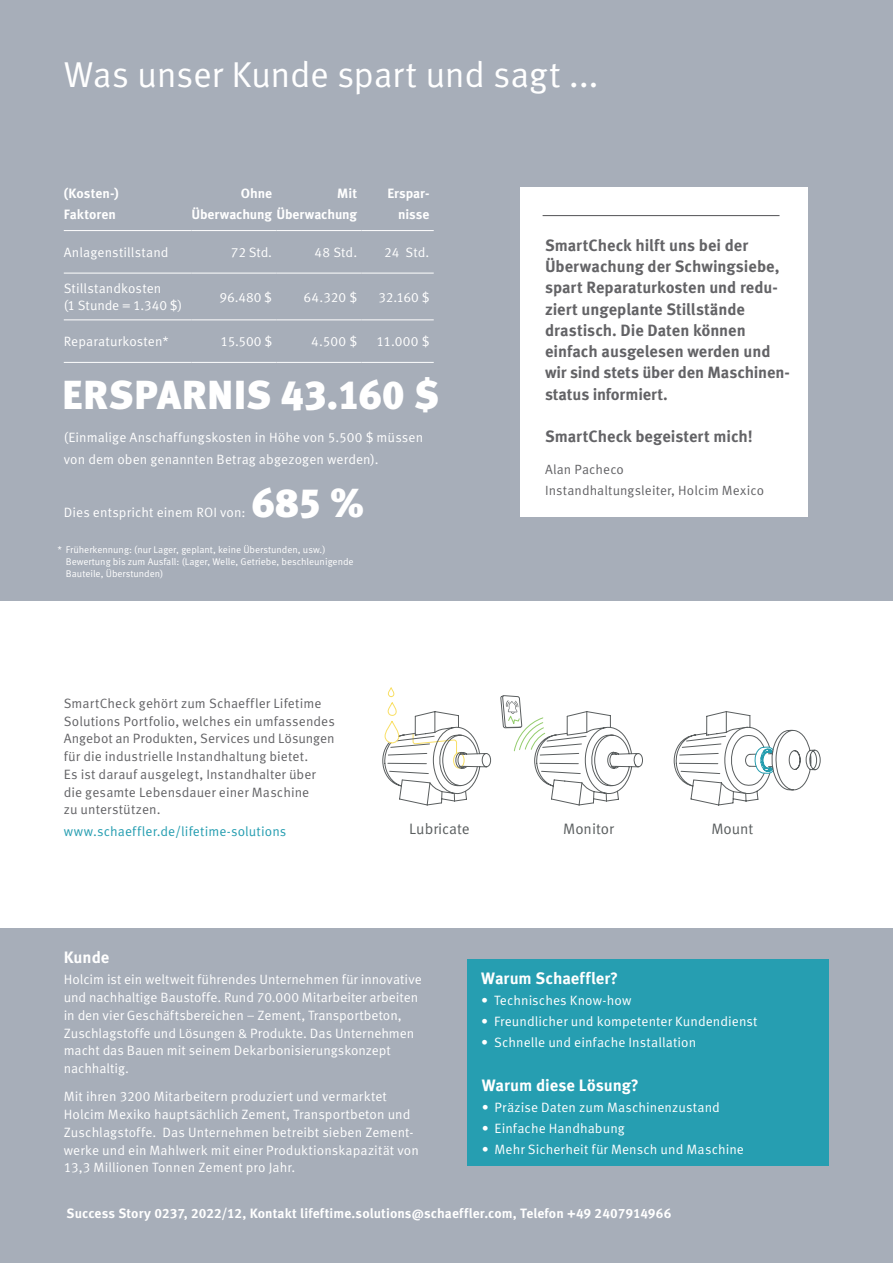
<style>
.page{position:relative;width:893px;height:1263px;background:#a7aeb9}
.page>*{position:absolute;margin:0;border:0;box-sizing:border-box;transform-origin:0 0}
.Table__9pt_11_812pt{font:900 40.5px "Schaeffler Meta";letter-spacing:.005em;color:#fff}
.Headline__H1___24pt{font:36px "Schaeffler Meta";letter-spacing:-.015em;color:#fff}
.Overline__Teaser_tex{font:700 16.5px "Schaeffler Meta";letter-spacing:-.005em;color:#fff}
.Copy_text__9pt_11_81{font:700 16.5px "Schaeffler Meta";letter-spacing:-.005em;color:#fff}
.Overline__Teaser_tex-2{font:700 16.35px/21.3px "Schaeffler Meta";letter-spacing:-.005em;color:#636366}
.t1{font:15.15px "Schaeffler Meta";color:#5a5e5f}
.Copy_text__9pt_11_81-2{font:13.5px/17.7px "Schaeffler Meta";letter-spacing:.005em;color:#fff}
.Table__9pt_11_812pt-2{font:13.5px/21.3px "Schaeffler Meta";letter-spacing:.005em;color:#fff}
.Copy_text__9pt_11_81-3{font:13.5px/17.7px "Schaeffler Meta";letter-spacing:.005em;color:#636366}
.Copy_text__9pt_11_81-4{font:700 13.5px "Schaeffler Meta";letter-spacing:.005em;color:#fff}
.Table__9pt_11_812pt-3{font:700 13.5px/21.3px "Schaeffler Meta";letter-spacing:-.005em;color:#fff;text-align:right}
.Copy_text__9pt_11_81-5{font:13.5px "Schaeffler Meta";letter-spacing:.005em;color:#269eb1}
.Copy_text__9pt_11_81-6{font:13.35px "Schaeffler Meta";letter-spacing:.005em;color:#636366}
.Bildunterschrift{font:9.75px/12px "Schaeffler Meta";color:#fff}
</style>
<div class="page">
<div style="left:0;top:602px;width:893px;height:326px;background:#fff"></div>
<div style="left:468px;top:959px;width:361px;height:206px;background:#269eb1"></div>
<hr style="left:64px;top:230px;width:127px;height:1px;background:#fff">
<hr style="left:191px;top:230px;width:85px;height:1px;background:#fff">
<hr style="left:276px;top:230px;width:85px;height:1px;background:#fff">
<hr style="left:361px;top:230px;width:73px;height:1px;background:#fff">
<hr style="left:64px;top:273px;width:127px;height:1px;background:#fff">
<hr style="left:191px;top:273px;width:85px;height:1px;background:#fff">
<hr style="left:276px;top:273px;width:85px;height:1px;background:#fff">
<hr style="left:361px;top:273px;width:73px;height:1px;background:#fff">
<hr style="left:64px;top:320px;width:127px;height:1px;background:#fff">
<hr style="left:191px;top:320px;width:85px;height:1px;background:#fff">
<hr style="left:276px;top:320px;width:85px;height:1px;background:#fff">
<hr style="left:361px;top:320px;width:73px;height:1px;background:#fff">
<hr style="left:64px;top:362px;width:127px;height:1px;background:#fff">
<hr style="left:191px;top:362px;width:85px;height:1px;background:#fff">
<hr style="left:276px;top:362px;width:85px;height:1px;background:#fff">
<hr style="left:361px;top:362px;width:73px;height:1px;background:#fff">
<svg style="left:382px;top:687px;width:109px;height:118px"></svg>
<svg style="left:500px;top:695px;width:321px;height:110px"></svg>
<div style="left:521px;top:187px;width:287px;height:330px;background:#fff"></div>
<hr style="left:543px;top:215px;width:236px;height:1px;background:#636366">
<p class="Headline__H1___24pt" style="left:64px;top:53px;width:536px">Was unser Kunde spart und sagt ...</p>
<p class="Table__9pt_11_812pt-3" style="left:64px;top:183px;width:57px">(Kosten-)</p>
<p class="Table__9pt_11_812pt-3" style="left:64px;top:204px;width:54px">Faktoren</p>
<p class="Table__9pt_11_812pt-3" style="left:241px;top:183px;width:33px">Ohne</p>
<p class="Table__9pt_11_812pt-3" style="left:191px;top:204px;width:167px">Überwachung Überwachung</p>
<p class="Table__9pt_11_812pt-3" style="left:337px;top:183px;width:21px">Mit</p>
<p class="Table__9pt_11_812pt-3" style="left:387px;top:183px;width:44px">Erspar&shy;nisse</p>
<p class="Table__9pt_11_812pt-2" style="left:64px;top:242px;width:106px">Anlagenstillstand</p>
<p class="Table__9pt_11_812pt-2" style="left:231px;top:242px;width:43px">72 Std.</p>
<p class="Table__9pt_11_812pt-2" style="left:315px;top:242px;width:44px">48 Std.</p>
<p class="Table__9pt_11_812pt-2" style="left:384px;top:242px;width:47px">24 Std.</p>
<p class="Table__9pt_11_812pt-2" style="left:64px;top:278px;width:99px">Stillstandkosten</p>
<p class="Table__9pt_11_812pt-2" style="left:64px;top:295px;width:120px">(1 Stunde = 1.340 $)</p>
<p class="Table__9pt_11_812pt-2" style="left:219px;top:286px;width:54px">96.480 $</p>
<p class="Table__9pt_11_812pt-2" style="left:304px;top:286px;width:55px">64.320 $</p>
<p class="Table__9pt_11_812pt-2" style="left:379px;top:286px;width:52px">32.160 $</p>
<p class="Table__9pt_11_812pt-2" style="left:64px;top:331px;width:106px">Reparaturkosten*</p>
<p class="Table__9pt_11_812pt-2" style="left:221px;top:331px;width:53px">15.500 $</p>
<p class="Table__9pt_11_812pt-2" style="left:311px;top:331px;width:47px">4.500 $</p>
<p class="Table__9pt_11_812pt-2" style="left:377px;top:331px;width:54px">11.000 $</p>
<p class="Table__9pt_11_812pt" style="left:62px;top:370px;width:379px">ERSPARNIS 43.160 $</p>
<p class="Table__9pt_11_812pt-2" style="left:64px;top:427px;width:361px">(Einmalige Anschaffungskosten in Höhe von 5.500 $ müssen von dem oben genannten Betrag abgezogen werden).</p>
<p class="Table__9pt_11_812pt-2" style="left:64px;top:501px;width:183px">Dies entspricht einem ROI von:</p>
<p class="Table__9pt_11_812pt" style="left:252px;top:477px;width:114px">685 %</p>
<p class="Bildunterschrift" style="left:58px;top:543px;width:269px">* Früherkennung: (nur Lager, geplant, keine Überstunden, usw.)</p>
<p class="Bildunterschrift" style="left:66px;top:555px;width:289px">Bewertung bis zum Ausfall: (Lager, Welle, Getriebe, beschleunigende<br>Bauteile, Überstunden)</p>
<p class="Overline__Teaser_tex-2" style="left:545px;top:235px;width:246px">SmartCheck hilft uns bei der<br>Überwachung der Schwingsiebe, spart Reparaturkosten und redu&shy;ziert ungeplante Stillstände drastisch. Die Daten können einfach ausgelesen werden und wir sind stets über den Maschinen&shy;status informiert.</p>
<p class="Overline__Teaser_tex-2" style="left:545px;top:426px;width:209px">SmartCheck begeistert mich!</p>
<p class="Copy_text__9pt_11_81-6" style="left:545px;top:461px;width:80px">Alan Pacheco</p>
<p class="Copy_text__9pt_11_81-6" style="left:545px;top:483px;width:220px">Instandhaltungsleiter, Holcim Mexico</p>
<p class="Copy_text__9pt_11_81-3" style="left:64px;top:695px;width:273px">SmartCheck gehört zum Schaeffler Lifetime Solutions Portfolio, welches ein umfassendes Angebot an Produkten, Services und Lösungen für die industrielle Instandhaltung bietet.<br>Es ist darauf ausgelegt, Instandhalter über die gesamte Lebensdauer einer Maschine<br>zu unterstützen.</p>
<p class="Copy_text__9pt_11_81-5" style="left:64px;top:823px;width:224px">www.schaeffler.de/lifetime-solutions</p>
<p class="t1" style="left:409px;top:819px;width:62px">Lubricate</p>
<p class="t1" style="left:563px;top:819px;width:52px">Monitor</p>
<p class="t1" style="left:711px;top:819px;width:43px">Mount</p>
<p class="Copy_text__9pt_11_81" style="left:64px;top:947px;width:47px">Kunde</p>
<p class="Copy_text__9pt_11_81-2" style="left:64px;top:971px;width:359px">Holcim ist ein weltweit führendes Unternehmen für innovative und nachhaltige Baustoffe. Rund 70.000 Mitarbeiter arbeiten in den vier Geschäftsbereichen – Zement, Transportbeton, Zuschlagstoffe und Lösungen &amp; Produkte. Das Unternehmen macht das Bauen mit seinem Dekarbonisierungskonzept nachhaltig.</p>
<p class="Copy_text__9pt_11_81-2" style="left:64px;top:1088px;width:357px">Mit ihren 3200 Mitarbeitern produziert und vermarktet Holcim Mexiko hauptsächlich Zement, Transportbeton und Zuschlagstoffe. Das Unternehmen betreibt sieben Zement&shy;werke und ein Mahlwerk mit einer Produktionskapazität von 13,3 Millionen Tonnen Zement pro Jahr.</p>
<p class="Overline__Teaser_tex" style="left:481px;top:968px;width:138px">Warum Schaeffler?</p>
<p class="Copy_text__9pt_11_81-2" style="left:481px;top:992px;width:152px">• Technisches Know-how</p>
<p class="Copy_text__9pt_11_81-2" style="left:481px;top:1013px;width:278px">• Freundlicher und kompetenter Kundendienst</p>
<p class="Copy_text__9pt_11_81-2" style="left:481px;top:1034px;width:216px">• Schnelle und einfache Installation</p>
<p class="Overline__Teaser_tex" style="left:482px;top:1074px;width:159px">Warum diese Lösung?</p>
<p class="Copy_text__9pt_11_81-2" style="left:482px;top:1098px;width:240px">• Präzise Daten zum Maschinenzustand</p>
<p class="Copy_text__9pt_11_81-2" style="left:482px;top:1119px;width:145px">• Einfache Handhabung</p>
<p class="Copy_text__9pt_11_81-2" style="left:482px;top:1140px;width:264px">• Mehr Sicherheit für Mensch und Maschine</p>
<p class="Copy_text__9pt_11_81-4" style="left:67px;top:1205px;width:606px">Success Story 0237, 2022/12, Kontakt lifeftime.solutions@schaeffler.com, Telefon +49 2407914966</p>
</div>
